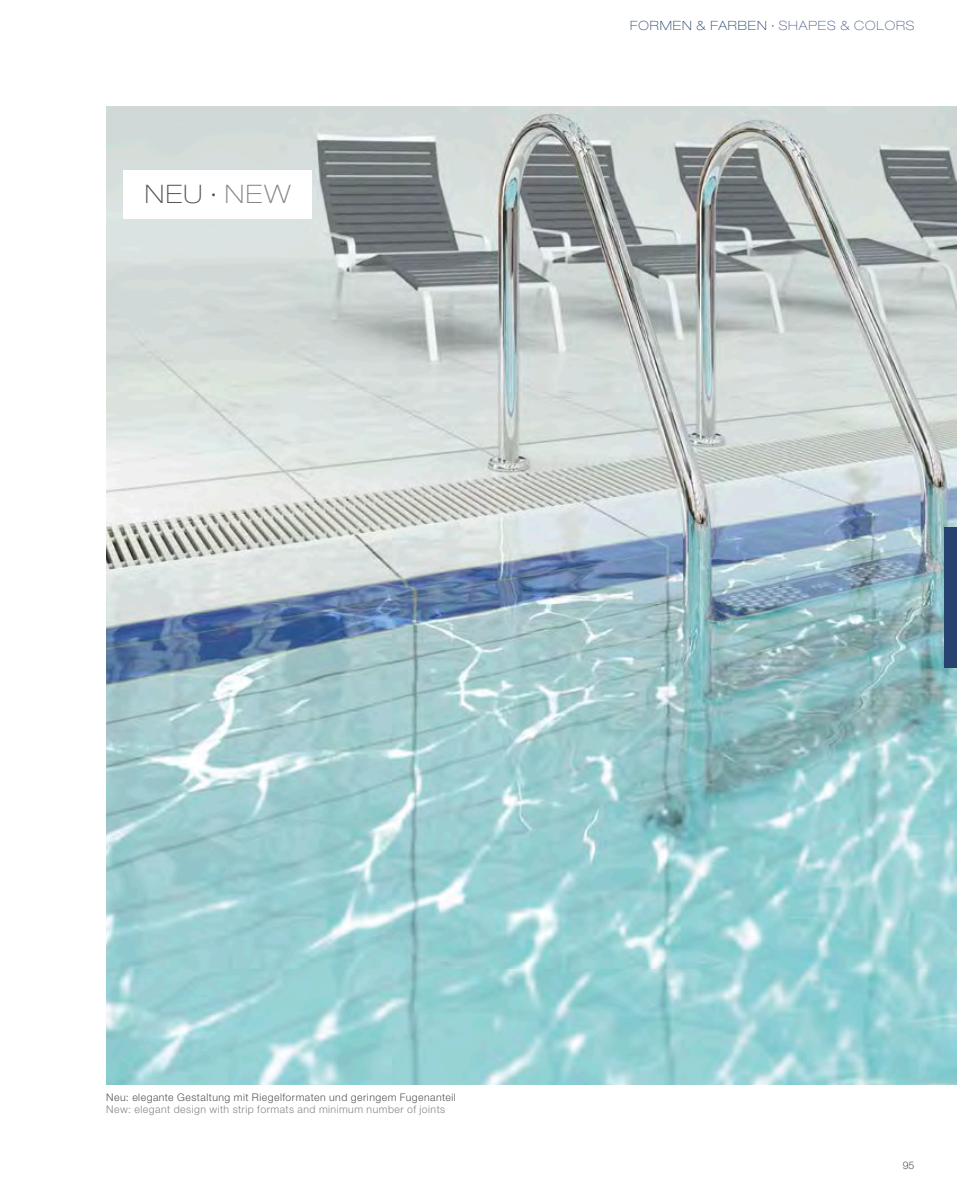
<style>
.page{position:relative;width:957px;height:1191px;background:#fff}
.page>*{position:absolute;margin:0;border:0;box-sizing:border-box;transform-origin:0 0}
.t1{font:100 expanded 25.5px "Helvetica Neue LT Pro";letter-spacing:.065em;color:#555}
.t2{font:100 expanded 12.75px "Helvetica Neue LT Pro";letter-spacing:.07em;color:#25436e}
.t3{font:300 10.5px "Helvetica Neue LT Pro";letter-spacing:.045em;color:#555}
.t4{font:300 10.5px "Helvetica Neue LT Pro";letter-spacing:.045em;color:#868686}
.s1{color:#868686}
.s2{color:#4a6086}
</style>
<div class="page">
<img style="left:106px;top:106px;width:851px;height:978px">
<div style="left:123px;top:170px;width:189px;height:48px;background:#fff"></div>
<div style="left:944px;top:527px;width:13px;height:141px;background:#25436e"></div>
<p class="t1" style="left:145px;top:179px;width:147px">NEU · <span class="s1">NEW</span></p>
<p class="t2" style="left:630px;top:18px;width:286px">FORMEN &amp; FARBEN · <span class="s2">SHAPES &amp; COLORS</span></p>
<p class="t3" style="left:106px;top:1090px;width:351px">Neu: elegante Gestaltung mit Riegelformaten und geringem Fugenanteil</p>
<p class="t4" style="left:106px;top:1102px;width:340px">New: elegant design with strip formats and minimum number of joints</p>
<p class="t3" style="left:902px;top:1158px;width:13px">95</p>
</div>
